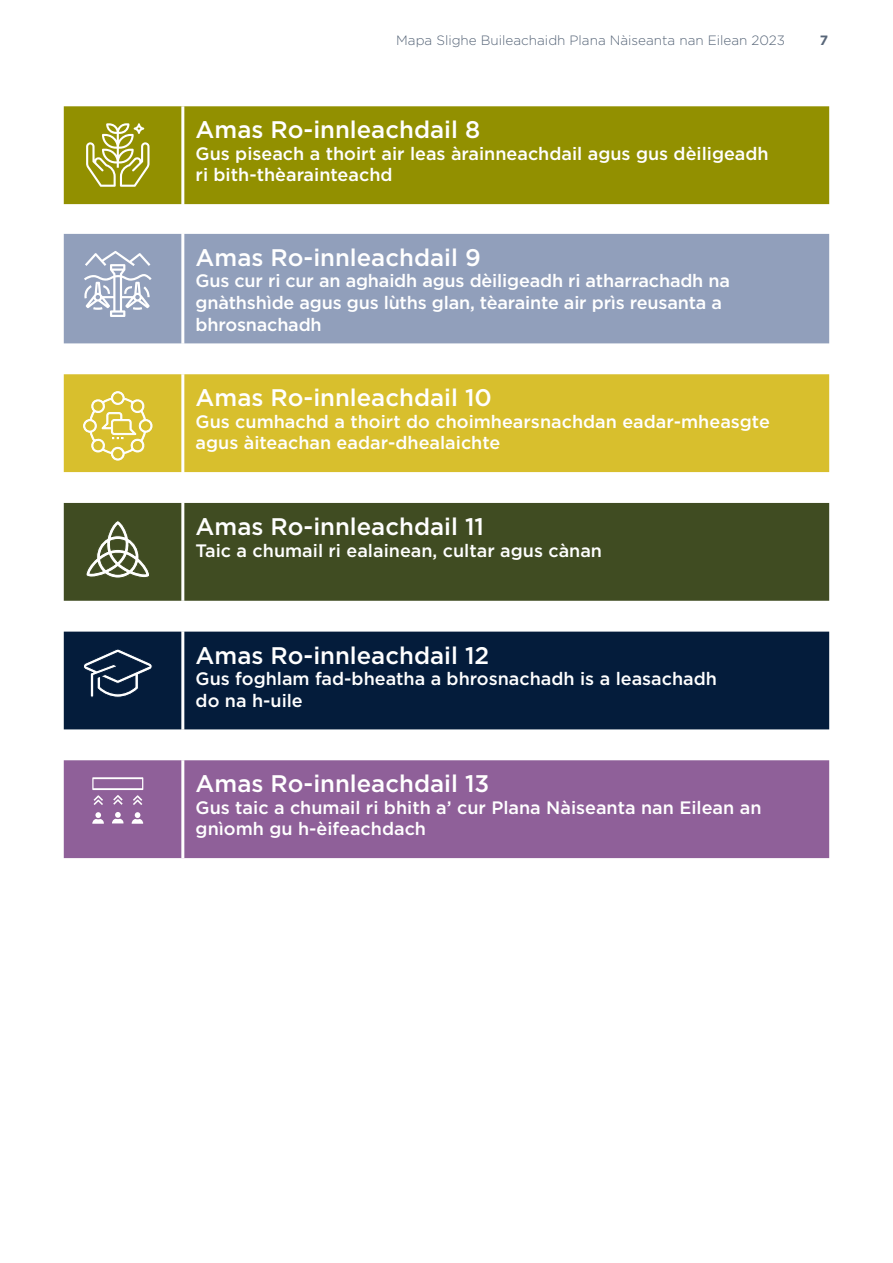
<style>
.page{position:relative;width:893px;height:1263px;background:#fff}
.page>*{position:absolute;margin:0;border:0;box-sizing:border-box;transform-origin:0 0}
.t1{font:500 24px "Gotham";color:#fff}
.t2{font:500 18px/21.6px "Gotham";color:#fff}
.t3{font:300 13.5px "Gotham";color:#586679}
.t4{font:700 13.5px "Gotham";color:#586679}
</style>
<div class="page">
<div style="left:64px;top:106px;width:765px;height:98px;background:#929000"></div>
<div style="left:64px;top:234px;width:765px;height:109px;background:#919fbb"></div>
<div style="left:64px;top:374px;width:765px;height:98px;background:#d8bf2d"></div>
<div style="left:64px;top:503px;width:765px;height:98px;background:#404c22"></div>
<div style="left:64px;top:632px;width:765px;height:97px;background:#041c3b"></div>
<div style="left:64px;top:760px;width:765px;height:98px;background:#8f6099"></div>
<hr style="left:181px;top:106px;width:3px;height:98px;background:#fff">
<hr style="left:181px;top:234px;width:3px;height:109px;background:#fff">
<hr style="left:181px;top:374px;width:3px;height:98px;background:#fff">
<hr style="left:181px;top:503px;width:3px;height:98px;background:#fff">
<hr style="left:181px;top:632px;width:3px;height:97px;background:#fff">
<hr style="left:181px;top:760px;width:3px;height:98px;background:#fff">
<svg style="left:86px;top:123px;width:64px;height:64px"></svg>
<svg style="left:84px;top:251px;width:68px;height:66px"></svg>
<svg style="left:83px;top:384px;width:70px;height:84px;background:#deca51"></svg>
<svg style="left:85px;top:519px;width:66px;height:60px"></svg>
<svg style="left:82px;top:648px;width:71px;height:50px;background:#2e415b"></svg>
<svg style="left:92px;top:812px;width:12px;height:12px"></svg>
<svg style="left:112px;top:812px;width:12px;height:11px"></svg>
<svg style="left:132px;top:812px;width:11px;height:12px"></svg>
<svg style="left:92px;top:777px;width:51px;height:28px"></svg>
<p class="t3" style="left:396px;top:32px;width:390px">Mapa Slighe Buileachaidh Plana Nàiseanta nan Eilean 2023</p>
<p class="t4" style="left:820px;top:31px;width:10px">7</p>
<p class="t1" style="left:196px;top:114px;width:286px">Amas Ro-innleachdail 8</p>
<p class="t2" style="left:196px;top:142px;width:575px">Gus piseach a thoirt air leas àrainneachdail agus gus dèiligeadh</p>
<p class="t2" style="left:196px;top:164px;width:198px">ri bith-thèarainteachd</p>
<p class="t1" style="left:196px;top:242px;width:287px">Amas Ro-innleachdail 9</p>
<p class="t2" style="left:196px;top:270px;width:536px">Gus cur ri cur an aghaidh agus dèiligeadh ri atharrachadh na gnàthshìde agus gus lùths glan, tèarainte air prìs reusanta a bhrosnachadh</p>
<p class="t1" style="left:196px;top:382px;width:298px">Amas Ro-innleachdail 10</p>
<p class="t2" style="left:196px;top:410px;width:576px">Gus cumhachd a thoirt do choimhearsnachdan eadar-mheasgte</p>
<p class="t2" style="left:196px;top:432px;width:306px">agus àiteachan eadar-dhealaichte</p>
<p class="t1" style="left:196px;top:511px;width:290px">Amas Ro-innleachdail 11</p>
<p class="t2" style="left:196px;top:539px;width:408px">Taic a chumail ri ealainean, cultar agus cànan</p>
<p class="t1" style="left:196px;top:639px;width:295px">Amas Ro-innleachdail 12</p>
<p class="t2" style="left:196px;top:668px;width:523px">Gus foghlam fad-bheatha a bhrosnachadh is a leasachadh</p>
<p class="t2" style="left:196px;top:689px;width:109px">do na h-uile</p>
<p class="t1" style="left:196px;top:768px;width:295px">Amas Ro-innleachdail 13</p>
<p class="t2" style="left:196px;top:796px;width:567px">Gus taic a chumail ri bhith a’ cur Plana Nàiseanta nan Eilean an</p>
<p class="t2" style="left:196px;top:818px;width:232px">gnìomh gu h-èifeachdach</p>
</div>
